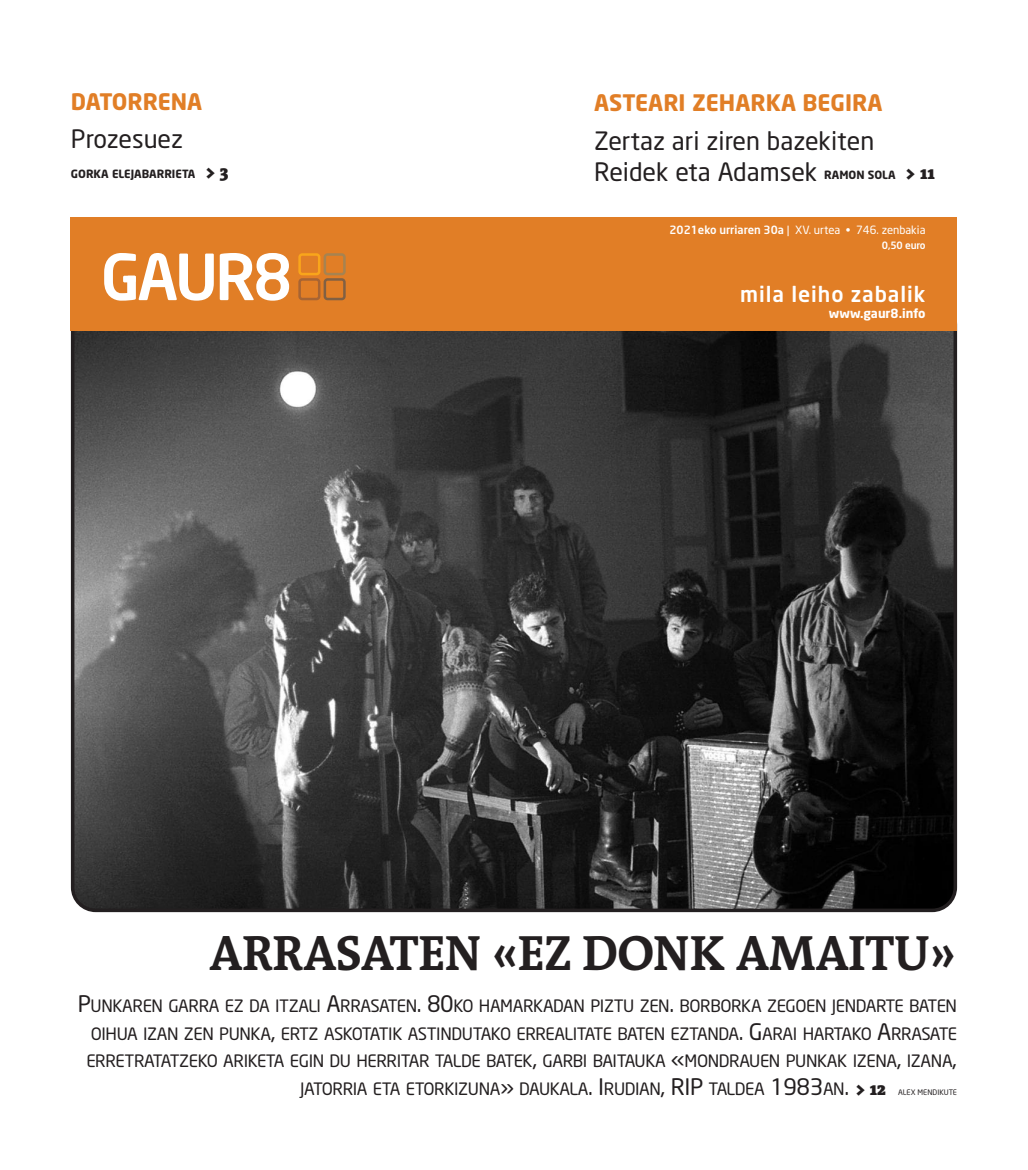
<style>
.page{position:relative;width:1028px;height:1170px;background:#fff}
.page>*{position:absolute;margin:0;border:0;box-sizing:border-box;transform-origin:0 0}
.t1{font:700 50px "The Antiqua B7";letter-spacing:-.015em;color:#231f20}
.t2{font:25px/31.2px "Neo Sans";color:#231f20}
.t3{font:700 22.5px "Neo Sans";color:#e17e26}
.t4{font:500 21.25px "Neo Sans";letter-spacing:.045em;color:#fff}
.t5{font:16.88px "Neo Sans";letter-spacing:-.025em;color:#231f20}
.t6{font:700 12.5px "Neo Sans";color:#fff}
.t7{font:11.25px "Neo Sans";color:#fff}
.t8{font:700 11.25px "Neo Sans";color:#231f20}
.t9{font:500 10px "Neo Sans";letter-spacing:-.02em;color:#fff}
.t10{font:7.5px "Neo Sans";color:#231f20}
.s1{font-family:"The Antiqua B9";font-weight:900;font-size:17.5px}
.s2{font-weight:500}
.s3{font-size:22.5px}
</style>
<div class="page">
<svg style="left:71px;top:330px;width:886px;height:582px;background:#3d3c3c"></svg>
<div style="left:71px;top:217px;width:886px;height:113px;background:#e17e26"></div>
<svg style="left:104px;top:253px;width:110px;height:47px"></svg>
<svg style="left:220px;top:253px;width:69px;height:47px"></svg>
<div style="left:123px;top:276px;width:13px;height:6px;background:#fff"></div>
<div style="left:298px;top:278px;width:22px;height:22px;border:3px solid #a76433;border-radius:3px"></div>
<div style="left:298px;top:253px;width:22px;height:22px;border:3px solid #f9a51b;border-radius:3px"></div>
<div style="left:323px;top:278px;width:23px;height:22px;border:3px solid #816043;border-radius:3px"></div>
<div style="left:323px;top:253px;width:23px;height:22px;border:3px solid #a68351;border-radius:3px"></div>
<h3 class="t3" style="left:71px;top:92px;width:133px">DATORRENA</h3>
<h2 class="t2" style="left:71px;top:126px;width:114px">Prozesuez</h2>
<p class="t8" style="left:71px;top:169px;width:159px">GORKA ELEJABARRIETA <span class="s1">&gt; 3</span></p>
<h3 class="t3" style="left:594px;top:94px;width:290px">ASTEARI ZEHARKA BEGIRA</h3>
<h2 class="t2" style="left:594px;top:127px;width:281px">Zertaz ari ziren bazekiten<br>Reidek eta Adamsek</h2>
<p class="t8" style="left:824px;top:170px;width:112px">RAMON SOLA <span class="s1">&gt; 11</span></p>
<p class="t7" style="left:669px;top:225px;width:257px"><span class="s2">2021eko urriaren 30a</span> | XV. urtea • 746. zenbakia</p>
<p class="t9" style="left:882px;top:242px;width:45px">0,50 euro</p>
<p class="t4" style="left:740px;top:285px;width:187px">mila leiho zabalik</p>
<p class="t6" style="left:829px;top:308px;width:98px">www.gaur8.info</p>
<h1 class="t1" style="left:209px;top:936px;width:748px">ARRASATEN «EZ DONK AMAITU»</h1>
<p class="t5" style="left:78px;top:999px;width:881px"><span class="s3">P</span>UNKAREN GARRA EZ DA ITZALI <span class="s3">A</span>RRASATEN<span class="s3">. 80</span>KO HAMARKADAN PIZTU ZEN<span class="s3">.</span> BORBORKA ZEGOEN JENDARTE BATEN</p>
<p class="t5" style="left:91px;top:1026px;width:867px">OIHUA IZAN ZEN PUNKA<span class="s3">,</span> ERTZ ASKOTATIK ASTINDUTAKO ERREALITATE BATEN EZTANDA<span class="s3">. G</span>ARAI HARTAKO <span class="s3">A</span>RRASATE</p>
<p class="t5" style="left:86px;top:1054px;width:872px">ERRETRATATZEKO ARIKETA EGIN DU HERRITAR TALDE BATEK<span class="s3">,</span> GARBI BAITAUKA <span class="s3">«</span>MONDRAUEN PUNKAK IZENA<span class="s3">,</span> IZANA<span class="s3">,</span></p>
<p class="t5" style="left:300px;top:1081px;width:587px">JATORRIA ETA ETORKIZUNA<span class="s3">»</span> DAUKALA<span class="s3">. I</span>RUDIAN<span class="s3">, RIP</span> TALDEA <span class="s3">1983</span>AN<span class="s3">.</span> <span class="s1">&gt; 12</span></p>
<p class="t10" style="left:898px;top:1088px;width:60px">ALEX MENDIKUTE</p>
</div>
